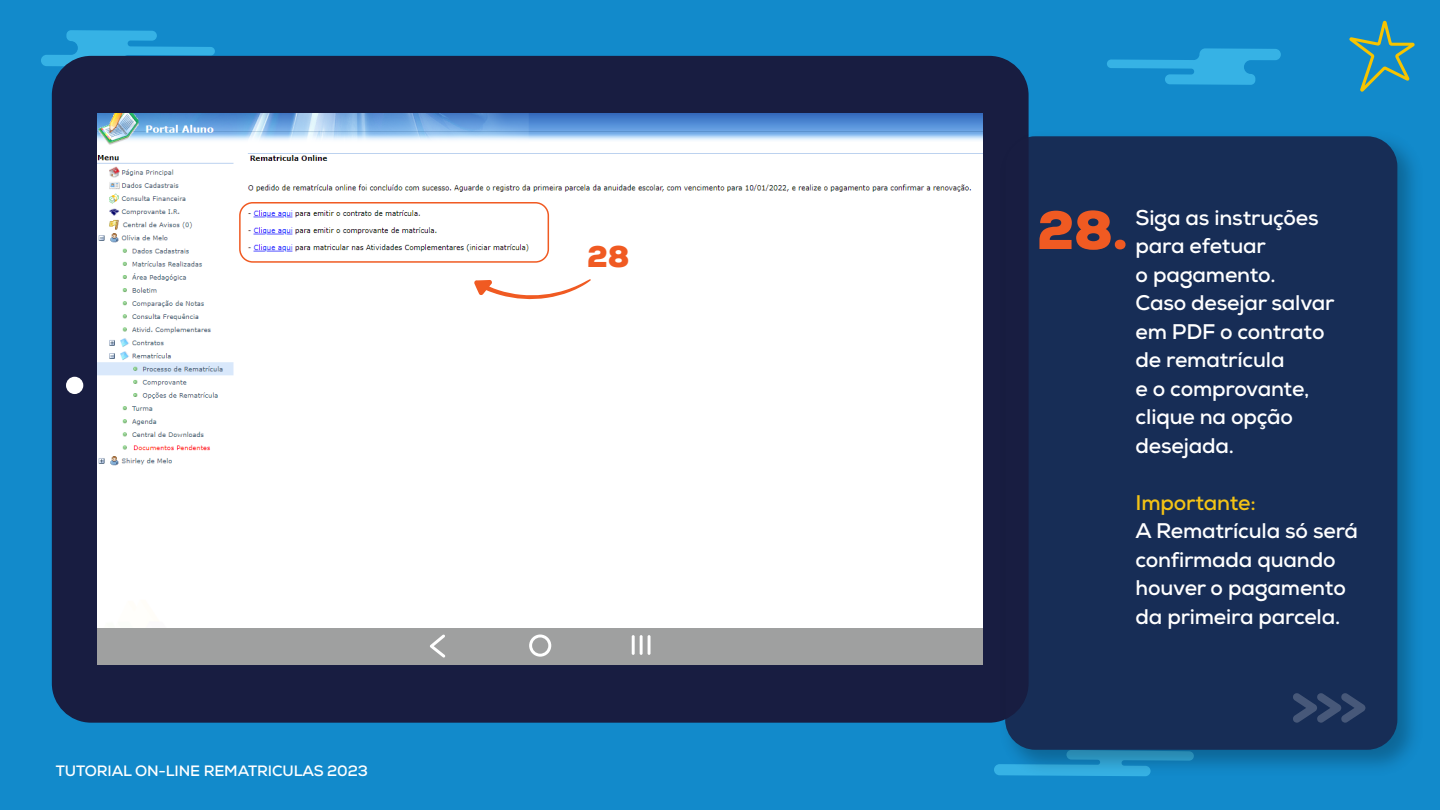
<style>
.page{position:relative;width:1440px;height:810px;background:#128acb}
.page>*{position:absolute;margin:0;border:0;box-sizing:border-box;transform-origin:0 0}
.t1{font:900 54px "Nexa";color:#f05a22}
.t2{font:900 30px "Nexa";color:#f05a22}
.t3{font:700 21.15px/28.5px "Nexa";letter-spacing:-.01em;color:#fff}
.t4{font:700 21.15px "Nexa";letter-spacing:-.01em;color:#f4c315}
.t5{font:700 15px "Nexa";letter-spacing:-.01em;color:#fff}
</style>
<div class="page">
<svg style="left:41px;top:30px;width:174px;height:37px"></svg>
<div style="left:52px;top:56px;width:977px;height:667px;background:#181d41;border-radius:39px"></div>
<div style="left:66px;top:377px;width:17px;height:17px;background:#fff;border-radius:50%"></div>
<div style="left:98px;top:627px;width:885px;height:38px;background:#9fa0a0"></div>
<svg style="left:529px;top:635px;width:22px;height:22px"></svg>
<hr style="left:632px;top:635px;width:3px;height:20px;background:#fff">
<hr style="left:640px;top:635px;width:3px;height:20px;background:#fff">
<hr style="left:648px;top:635px;width:3px;height:20px;background:#fff">
<svg style="left:430px;top:634px;width:15px;height:24px"></svg>
<img style="left:993px;top:125px;width:422px;height:651px">
<div style="left:1005px;top:136px;width:392px;height:614px;background:#172d56;border-radius:30px"></div>
<svg style="left:1293px;top:693px;width:72px;height:30px"></svg>
<svg style="left:1107px;top:48px;width:174px;height:37px"></svg>
<img style="left:98px;top:113px;width:885px;height:514px">
<div style="left:239px;top:202px;width:310px;height:61px;border:2px solid #f05a22;border-radius:13px"></div>
<svg style="left:474px;top:279px;width:117px;height:21px"></svg>
<svg style="left:1349px;top:21px;width:66px;height:71px"></svg>
<p class="t5" style="left:56px;top:762px;width:314px">TUTORIAL ON-LINE REMATRICULAS 2023</p>
<h2 class="t2" style="left:587px;top:238px;width:44px">28</h2>
<h1 class="t1" style="left:1037px;top:195px;width:92px">28.</h1>
<p class="t3" style="left:1136px;top:203px;width:201px">Siga as instruções para efetuar<br>o pagamento.<br>Caso desejar salvar em PDF o contrato de rematrícula<br>e o comprovante, clique na opção desejada.</p>
<p class="t4" style="left:1136px;top:489px;width:122px">Importante:</p>
<p class="t3" style="left:1136px;top:517px;width:224px">A Rematrícula só será confirmada quando houver o pagamento da primeira parcela.</p>
</div>
